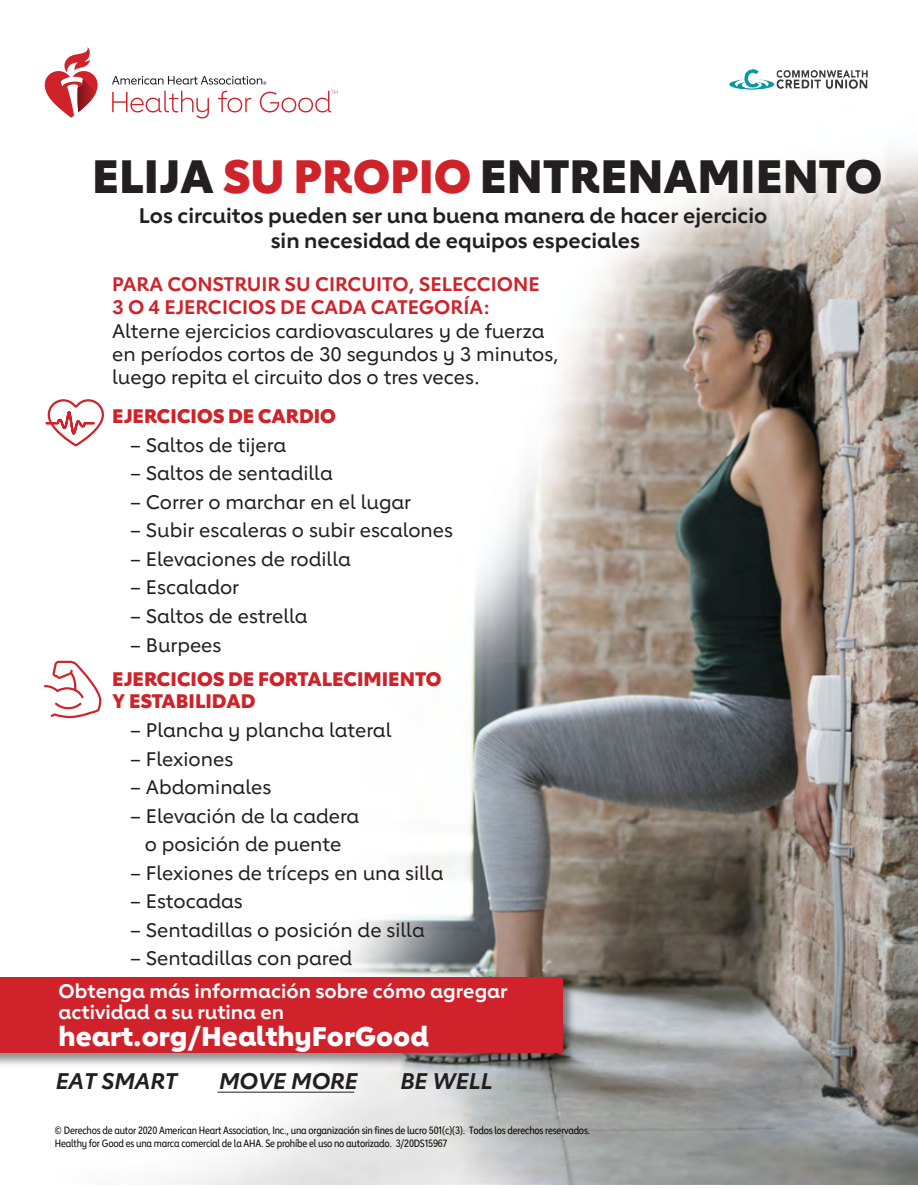
<style>
.page{position:relative;width:918px;height:1188px;background:#fff}
.page>*{position:absolute;margin:0;border:0;box-sizing:border-box;transform-origin:0 0}
.t1{font:800 46.5px "Lub Dub";color:#231f20}
.t2{font:800 27px "Lub Dub";color:#fff}
.t3{font:italic 700 22.5px "Lub Dub";color:#231f20}
.t4{font:700 21px/25.2px "Lub Dub";color:#231f20;text-align:center}
.t5{font:500 19.5px/23.4px "Lub Dub";color:#231f20}
.t6{font:700 19.5px/23.4px "Lub Dub";color:#ce232a}
.t7{font:700 19.5px/21.8px "Lub Dub";color:#fff}
.t8{font:800 19.5px/22.5px "Lub Dub";color:#ce232a}
.t9{font:10.5px/12.6px "Lub Dub Condensed";letter-spacing:-.02em;color:#040503}
.s1{color:#ce232a}
</style>
<div class="page">
<img style="left:58px;top:118px;width:860px;height:1067px">
<svg style="left:45px;top:47px;width:53px;height:71px"></svg>
<svg style="left:112px;top:76px;width:225px;height:42px"></svg>
<img style="left:0;top:972px;width:580px;height:98px">
<div style="left:0;top:978px;width:563px;height:75px;background:#d0222b"></div>
<svg style="left:45px;top:398px;width:60px;height:50px"></svg>
<svg style="left:44px;top:661px;width:57px;height:57px"></svg>
<hr style="left:217px;top:1092px;width:137px;height:1px;background:#231f20">
<img style="left:730px;top:70px;width:137px;height:19px">
<h1 class="t1" style="left:92px;top:148px;width:792px">ELIJA <span class="s1">SU PROPIO</span> ENTRENAMIENTO</h1>
<p class="t4" style="left:139px;top:202px;width:630px">Los circuitos pueden ser una buena manera de hacer ejercicio sin necesidad de equipos especiales</p>
<p class="t6" style="left:112px;top:272px;width:429px">PARA CONSTRUIR SU CIRCUITO, SELECCIONE<br>3 O 4 EJERCICIOS DE CADA CATEGORÍA:</p>
<p class="t5" style="left:112px;top:319px;width:448px">Alterne ejercicios cardiovasculares y de fuerza en períodos cortos de 30 segundos y 3 minutos, luego repita el circuito dos o tres veces.</p>
<p class="t8" style="left:112px;top:405px;width:225px">EJERCICIOS DE CARDIO</p>
<p class="t5" style="left:130px;top:433px;width:157px">– Saltos de tijera</p>
<p class="t5" style="left:130px;top:462px;width:204px">– Saltos de sentadilla</p>
<p class="t5" style="left:130px;top:490px;width:283px">– Correr o marchar en el lugar</p>
<p class="t5" style="left:130px;top:519px;width:324px">– Subir escaleras o subir escalones</p>
<p class="t5" style="left:130px;top:547px;width:222px">– Elevaciones de rodilla</p>
<p class="t5" style="left:130px;top:576px;width:111px">– Escalador</p>
<p class="t5" style="left:130px;top:604px;width:179px">– Saltos de estrella</p>
<p class="t5" style="left:130px;top:633px;width:93px">– Burpees</p>
<p class="t8" style="left:112px;top:667px;width:331px">EJERCICIOS DE FORTALECIMIENTO<br>Y ESTABILIDAD</p>
<p class="t5" style="left:130px;top:718px;width:263px">– Plancha y plancha lateral</p>
<p class="t5" style="left:130px;top:747px;width:105px">– Flexiones</p>
<p class="t5" style="left:130px;top:775px;width:143px">– Abdominales</p>
<p class="t5" style="left:130px;top:801px;width:231px;line-height:28.5px;text-align:center">– Elevación de la cadera o posición de puente</p>
<p class="t5" style="left:130px;top:861px;width:315px">– Flexiones de tríceps en una silla</p>
<p class="t5" style="left:130px;top:889px;width:114px">– Estocadas</p>
<p class="t5" style="left:130px;top:918px;width:296px">– Sentadillas o posición de silla</p>
<p class="t5" style="left:130px;top:946px;width:224px">– Sentadillas con pared</p>
<p class="t7" style="left:59px;top:980px;width:451px">Obtenga más información sobre cómo agregar actividad a su rutina en</p>
<h2 class="t2" style="left:59px;top:1020px;width:372px">heart.org/HealthyForGood</h2>
<p class="t3" style="left:56px;top:1068px;width:123px">EAT SMART</p>
<p class="t3" style="left:219px;top:1068px;width:140px">MOVE MORE</p>
<p class="t3" style="left:400px;top:1068px;width:94px">BE WELL</p>
<p class="t9" style="left:55px;top:1124px;width:537px">© Derechos de autor 2020 American Heart Association, Inc., una organización sin fines de lucro 501(c)(3). Todos los derechos reservados.<br>Healthy for Good es una marca comercial de la AHA. Se prohíbe el uso no autorizado. 3/20DS15967</p>
</div>
